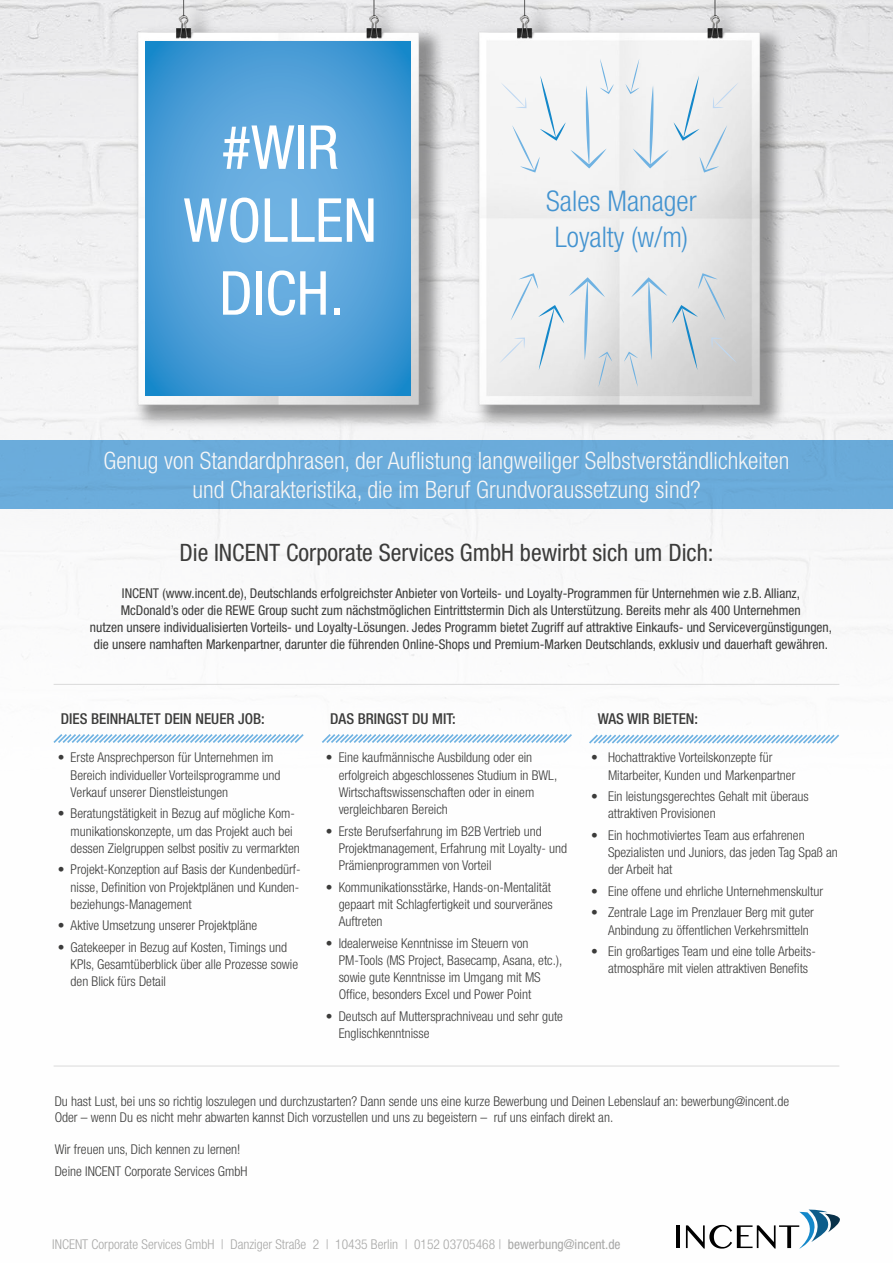
<style>
.page{position:relative;width:893px;height:1263px;background:#fff}
.page>*{position:absolute;margin:0;border:0;box-sizing:border-box;transform-origin:0 0}
.t1{font:condensed 60.75px/72.9px "Helvetica Neue LT Std";color:#fff;text-align:center}
.t2{font:300 condensed 28.5px/36.5px "Helvetica Neue LT Std";color:#4393d0}
.t3{font:300 condensed 24px/28.8px "Helvetica Neue LT Std";color:#fff;text-align:center}
.t4{font:condensed 24px "Helvetica Neue LT Std";color:#3c3c3b}
.t5{font:500 condensed 15px "Helvetica Neue LT Std";color:#3c3c3b}
.t6{font:300 condensed 13.5px/17.2px "Helvetica Neue LT Std";color:#3c3c3b}
.t7{font:condensed 13.5px/17.2px "Helvetica Neue LT Std";color:#3c3c3b;text-align:center}
.t8{font:300 condensed 13.5px "Helvetica Neue LT Std";color:#a8a8a7}
.s1{font-weight:400}
</style>
<div class="page">
<img style="left:0;top:0;width:893px;height:1249px">
<hr style="left:676px;top:1225px;width:4px;height:23px;background:#000">
<svg style="left:686px;top:1209px;width:154px;height:39px"></svg>
<div style="left:0;top:409px;width:893px;height:131px;background:#f7f7f8"></div>
<div style="left:0;top:441px;width:893px;height:68px;background:#6bacdb"></div>
<img style="left:98px;top:0;width:341px;height:445px">
<img style="left:439px;top:0;width:362px;height:441px">
<svg style="left:146px;top:41px;width:265px;height:354px;background:#52a1d8"></svg>
<svg style="left:624px;top:273px;width:113px;height:114px;background:#d7dadd"></svg>
<svg style="left:501px;top:59px;width:113px;height:114px"></svg>
<svg style="left:499px;top:273px;width:113px;height:114px"></svg>
<svg style="left:625px;top:59px;width:114px;height:114px"></svg>
<svg style="left:52px;top:732px;width:253px;height:13px"></svg>
<svg style="left:320px;top:732px;width:254px;height:13px"></svg>
<svg style="left:587px;top:733px;width:254px;height:12px"></svg>
<hr style="left:54px;top:1066px;width:785px;height:1px;background:#dadada">
<hr style="left:54px;top:684px;width:785px;height:1px;background:#dadada">
<h1 class="t1" style="left:184px;top:111px;width:195px">#WIR<br>WOLLEN<br>DICH.</h1>
<h2 class="t2" style="left:546px;top:182px;width:152px">Sales Manager<br>Loyalty (w/m)</h2>
<h3 class="t3" style="left:103px;top:446px;width:688px">Genug von Standardphrasen, der Auflistung langweiliger Selbstverständlichkeiten und Charakteristika, die im Beruf Grundvoraussetzung sind?</h3>
<h3 class="t4" style="left:179px;top:539px;width:536px">Die INCENT Corporate Services GmbH bewirbt sich um Dich:</h3>
<p class="t7" style="left:90px;top:584px;width:744px">INCENT (www.incent.de), Deutschlands erfolgreichster Anbieter von Vorteils- und Loyalty-Programmen für Unternehmen wie z.B. Allianz,<br>McDonald’s oder die REWE Group sucht zum nächstmöglichen Eintrittstermin Dich als Unterstützung. Bereits mehr als 400 Unternehmen<br>nutzen unsere individualisierten Vorteils- und Loyalty-Lösungen. Jedes Programm bietet Zugriff auf attraktive Einkaufs- und Servicevergünstigungen, die unsere namhaften Markenpartner, darunter die führenden Online-Shops und Premium-Marken Deutschlands, exklusiv und dauerhaft gewähren.</p>
<p class="t5" style="left:61px;top:710px;width:206px">DIES BEINHALTET DEIN NEUER JOB:</p>
<p class="t5" style="left:330px;top:710px;width:127px">DAS BRINGST DU MIT:</p>
<p class="t5" style="left:598px;top:710px;width:102px">WAS WIR BIETEN:</p>
<p class="t6" style="left:71px;top:749px;width:211px;text-indent:-13px">• Erste Ansprechperson für Unternehmen im<br>Bereich individueller Vorteilsprogramme und<br>Verkauf unserer Dienstleistungen</p>
<p class="t6" style="left:71px;top:805px;width:231px;text-indent:-13px">• Beratungstätigkeit in Bezug auf mögliche Kom&shy;munikationskonzepte, um das Projekt auch bei dessen Zielgruppen selbst positiv zu vermarkten</p>
<p class="t6" style="left:71px;top:861px;width:232px;text-align:justify;text-indent:-13px">• Projekt-Konzeption auf Basis der Kundenbedürf&shy;nisse, Definition von Projektplänen und Kunden&shy;beziehungs-Management</p>
<p class="t6" style="left:58px;top:917px;width:201px">• Aktive Umsetzung unserer Projektpläne</p>
<p class="t6" style="left:71px;top:938px;width:229px;text-indent:-13px">• Gatekeeper in Bezug auf Kosten, Timings und<br>KPIs, Gesamtüberblick über alle Prozesse sowie den Blick fürs Detail</p>
<p class="t6" style="left:339px;top:749px;width:220px;text-indent:-13px">• Eine kaufmännische Ausbildung oder ein erfolgreich abgeschlossenes Studium in BWL, Wirtschaftswissenschaften oder in einem vergleichbaren Bereich</p>
<p class="t6" style="left:339px;top:822px;width:230px;text-indent:-13px">• Erste Berufserfahrung im B2B Vertrieb und<br>Projektmanagement, Erfahrung mit Loyalty- und<br>Prämienprogrammen von Vorteil</p>
<p class="t6" style="left:339px;top:878px;width:216px;text-indent:-13px">• Kommunikationsstärke, Hands-on-Mentalität gepaart mit Schlagfertigkeit und sourveränes<br>Auftreten</p>
<p class="t6" style="left:339px;top:934px;width:225px;text-indent:-13px">• Idealerweise Kenntnisse im Steuern von PM-Tools (MS Project, Basecamp, Asana, etc.), sowie gute Kenntnisse im Umgang mit MS Office, besonders Excel und Power Point</p>
<p class="t6" style="left:339px;top:1007px;width:226px;text-indent:-13px">• Deutsch auf Muttersprachniveau und sehr gute<br>Englischkenntnisse</p>
<p class="t6" style="left:608px;top:749px;width:189px;text-indent:-17px">• Hochattraktive Vorteilskonzepte für<br>Mitarbeiter, Kunden und Markenpartner</p>
<p class="t6" style="left:608px;top:787px;width:202px;text-indent:-17px">• Ein leistungsgerechtes Gehalt mit überaus attraktiven Provisionen</p>
<p class="t6" style="left:608px;top:826px;width:231px;text-indent:-17px">• Ein hochmotiviertes Team aus erfahrenen<br>Spezialisten und Juniors, das jeden Tag Spaß an der Arbeit hat</p>
<p class="t6" style="left:591px;top:882px;width:234px">• Eine offene und ehrliche Unternehmenskultur</p>
<p class="t6" style="left:608px;top:904px;width:207px;text-indent:-17px">• Zentrale Lage im Prenzlauer Berg mit guter<br>Anbindung zu öffentlichen Verkehrsmitteln</p>
<p class="t6" style="left:608px;top:943px;width:209px;text-indent:-17px">• Ein großartiges Team und eine tolle Arbeits&shy;atmosphäre mit vielen attraktiven Benefits</p>
<p class="t6" style="left:55px;top:1093px;width:736px;line-height:16.2px">Du hast Lust, bei uns so richtig loszulegen und durchzustarten? Dann sende uns eine kurze Bewerbung und Deinen Lebenslauf an: bewerbung@incent.de<br>Oder – wenn Du es nicht mehr abwarten kannst Dich vorzustellen und uns zu begeistern – ruf uns einfach direkt an.</p>
<p class="t6" style="left:55px;top:1139px;width:194px;line-height:21.6px">Wir freuen uns, Dich kennen zu lernen!<br>Deine INCENT Corporate Services GmbH</p>
<p class="t8" style="left:52px;top:1236px;width:570px">INCENT Corporate Services GmbH | Danziger Straße 2 | 10435 Berlin | 0152 03705468 | <span class="s1">bewerbung@incent.de</span></p>
</div>
